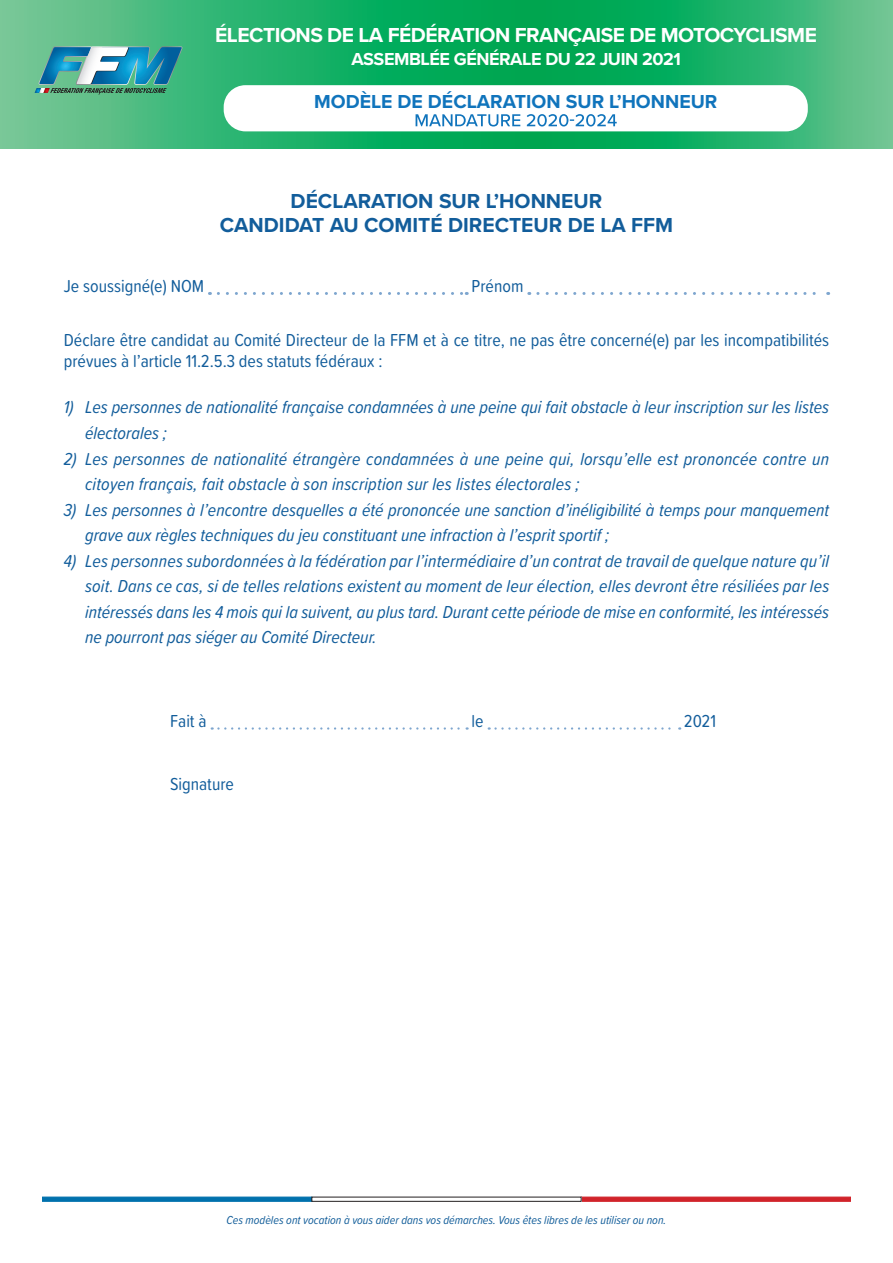
<style>
.page{position:relative;width:893px;height:1263px;background:#fff}
.page>*{position:absolute;margin:0;border:0;box-sizing:border-box;transform-origin:0 0}
.t1{font:700 21px/24px "Proxima Nova";color:#125d9b;text-align:center}
.t2{font:700 21px "Proxima Nova";letter-spacing:-.025em;color:#fff}
.t3{font:700 19.5px "Proxima Nova";color:#1074bc}
.t4{font:italic 18px/25.5px "Proxima Soft Cond";color:#125d9b}
.t5{font:18px/21px "Proxima Soft Cond";color:#125d9b}
.t6{font:700 18px "Proxima Nova";letter-spacing:-.025em;color:#fff}
.t7{font:italic 12px "Proxima Soft Cond";color:#135e9a}
</style>
<div class="page">
<svg style="left:42px;top:1197px;width:269px;height:5px"></svg>
<svg style="left:581px;top:1197px;width:270px;height:5px"></svg>
<div style="left:311px;top:1197px;width:270px;height:5px;border:1px solid #231f20"></div>
<svg style="left:218px;top:292px;width:249px;height:3px"></svg>
<svg style="left:538px;top:292px;width:291px;height:3px"></svg>
<svg style="left:212px;top:727px;width:256px;height:3px"></svg>
<svg style="left:489px;top:727px;width:191px;height:3px"></svg>
<img style="left:0;top:0;width:893px;height:149px">
<img style="left:35px;top:46px;width:148px;height:48px">
<div style="left:224px;top:85px;width:584px;height:46px;background:#fff;border-radius:22px"></div>
<svg style="left:416px;top:114px;width:201px;height:12px"></svg>
<p class="t2" style="left:215px;top:20px;width:603px">ÉLECTIONS DE LA FÉDÉRATION FRANÇAISE DE MOTOCYCLISME</p>
<p class="t6" style="left:351px;top:45px;width:331px">ASSEMBLÉE GÉNÉRALE DU 22 JUIN 2021</p>
<p class="t3" style="left:314px;top:87px;width:405px">MODÈLE DE DÉCLARATION SUR L’HONNEUR</p>
<p class="t1" style="left:220px;top:188px;width:455px">DÉCLARATION SUR L’HONNEUR<br>CANDIDAT AU COMITÉ DIRECTEUR DE LA FFM</p>
<p class="t5" style="left:64px;top:275px;width:142px">Je soussigné(e) NOM</p>
<p class="t5" style="left:472px;top:275px;width:53px">Prénom</p>
<p class="t5" style="left:64px;top:329px;width:767px">Déclare être candidat au Comité Directeur de la FFM et à ce titre, ne pas être concerné(e) par les incompatibilités prévues à l’article 11.2.5.3 des statuts fédéraux :</p>
<p class="t4" style="left:85px;top:394px;width:746px;text-indent:-21px">1) Les personnes de nationalité française condamnées à une peine qui fait obstacle à leur inscription sur les listes électorales ;</p>
<p class="t4" style="left:85px;top:445px;width:746px;text-indent:-21px">2) Les personnes de nationalité étrangère condamnées à une peine qui, lorsqu’elle est prononcée contre un citoyen français, fait obstacle à son inscription sur les listes électorales ;</p>
<p class="t4" style="left:85px;top:496px;width:746px;text-indent:-21px">3) Les personnes à l’encontre desquelles a été prononcée une sanction d’inéligibilité à temps pour manquement grave aux règles techniques du jeu constituant une infraction à l’esprit sportif ;</p>
<p class="t4" style="left:85px;top:547px;width:746px;text-align:justify;text-indent:-21px">4) Les personnes subordonnées à la fédération par l’intermédiaire d’un contrat de travail de quelque nature qu’il soit. Dans ce cas, si de telles relations existent au moment de leur élection, elles devront être résiliées par les intéressés dans les 4 mois qui la suivent, au plus tard. Durant cette période de mise en conformité, les intéressés ne pourront pas siéger au Comité Directeur.</p>
<p class="t5" style="left:170px;top:710px;width:38px">Fait à</p>
<p class="t5" style="left:472px;top:710px;width:14px">le</p>
<p class="t5" style="left:684px;top:710px;width:33px">2021</p>
<p class="t5" style="left:170px;top:773px;width:65px">Signature</p>
<p class="t7" style="left:227px;top:1211px;width:441px">Ces modèles ont vocation à vous aider dans vos démarches. Vous êtes libres de les utiliser ou non.</p>
</div>
